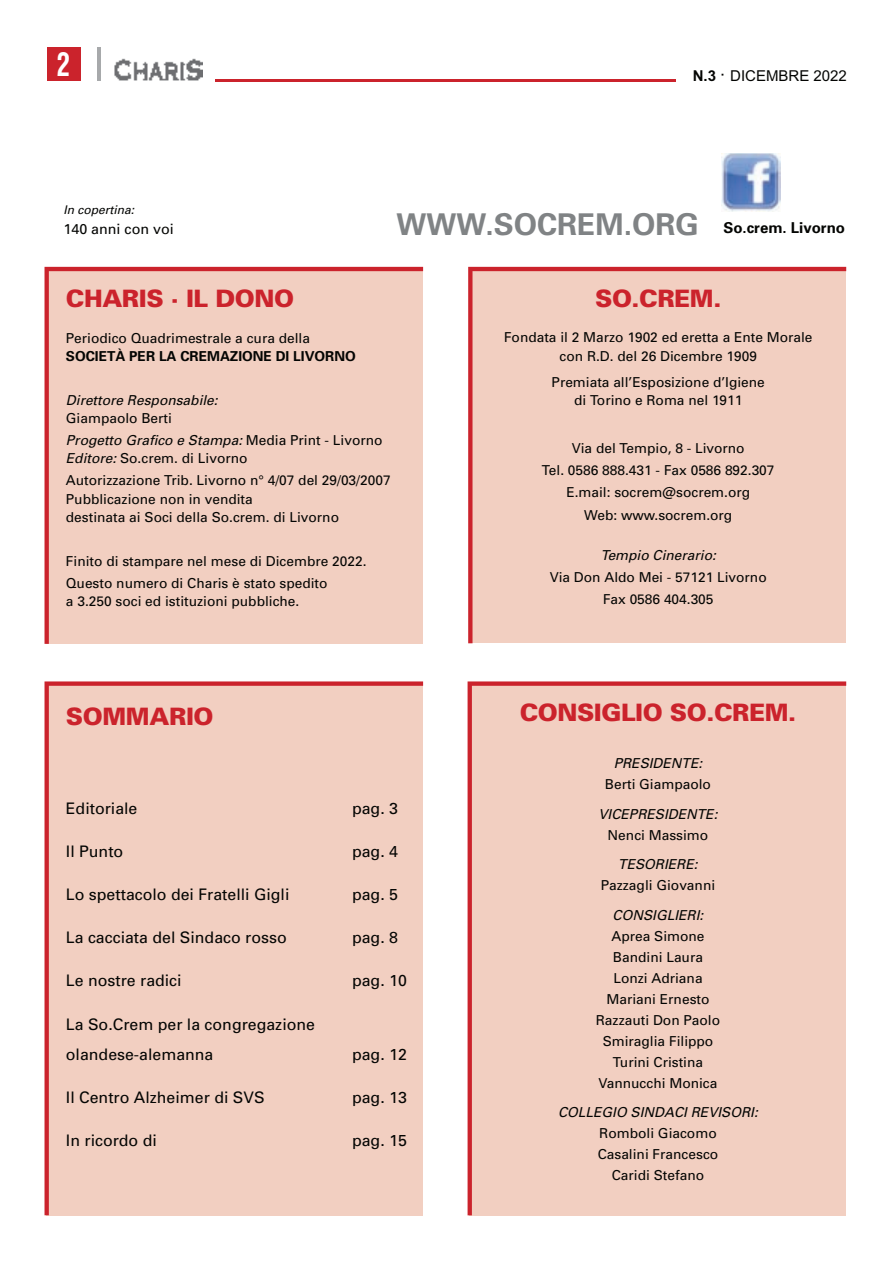
<style>
.page{position:relative;width:893px;height:1263px;background:#fff}
.page>*{position:absolute;margin:0;border:0;box-sizing:border-box;transform-origin:0 0}
.t1{font:700 condensed 31.8px "Helvetica";color:#fff;scale:.85 1}
.t2{font:900 24px "Univers";letter-spacing:-.02em;color:#cb232c}
.t3{font:15.9px/30.3px "Univers";color:#040503}
.t4{font:700 15px "Univers";color:#040503}
.t5{font:15px "M Arial";color:#040503}
.t6{font:14.25px "Univers";color:#040503}
.t7{font:13.8px/21px "Univers";color:#040503}
.t8{font:italic 13.8px "Univers";color:#040503}
.t9{font:700 13.8px "Univers";color:#040503}
.t10{font:13.65px/22px "Univers";color:#040503;text-align:center}
.t11{font:italic 13.65px "Univers";color:#040503}
.t12{font:italic 12px "Univers";color:#040503}
.s1{font-weight:700}
.s2{font-size:18px}
.s3{font-size:30px;color:#808385}
.s4{font-style:italic}
</style>
<div class="page">
<img style="left:114px;top:58px;width:88px;height:23px">
<div style="left:47px;top:47px;width:33px;height:33px;background:#cb232c"></div>
<hr style="left:97px;top:47px;width:3px;height:33px;background:#a7a9ab">
<hr style="left:216px;top:79px;width:460px;height:2px;background:#cb232c">
<div style="left:45px;top:267px;width:378px;height:377px;background:#f2cfc1"></div>
<div style="left:468px;top:267px;width:378px;height:376px;background:#f2cfc1"></div>
<div style="left:45px;top:681px;width:378px;height:534px;background:#f2cfc1"></div>
<div style="left:468px;top:681px;width:378px;height:534px;background:#f2cfc1"></div>
<img style="left:722px;top:153px;width:58px;height:58px">
<h1 class="t1" style="left:57px;top:52px;width:17px">2</h1>
<p class="t5" style="left:693px;top:71px;width:156px"><span class="s1">N.3</span> <span class="s2">·</span> DICEMBRE 2022</p>
<p class="t12" style="left:64px;top:205px;width:75px">In copertina:</p>
<p class="t6" style="left:64px;top:223px;width:112px">140 anni con voi</p>
<p class="t4" style="left:396px;top:222px;width:450px"><span class="s3">WWW.SOCREM.ORG</span> So.crem. Livorno</p>
<h2 class="t2" style="left:66px;top:289px;width:230px">CHARIS · IL DONO</h2>
<p class="t7" style="left:66px;top:328px;width:246px">Periodico Quadrimestrale a cura della</p>
<p class="t9" style="left:66px;top:351px;width:291px">SOCIETÀ PER LA CREMAZIONE DI LIVORNO</p>
<p class="t8" style="left:66px;top:395px;width:156px">Direttore Responsabile:</p>
<p class="t7" style="left:66px;top:408px;width:318px;line-height:22.2px">Giampaolo Berti<br><span class="s4">Progetto Grafico e Stampa:</span> M e d i a P r i n t - L i vo r n o</p>
<p class="t7" style="left:66px;top:448px;width:326px;line-height:22.2px"><span class="s4">Editore:</span> So.crem. di Livorno<br>Autorizzazione Trib. Livorno n° 4/07 del 29/03/2007</p>
<p class="t7" style="left:66px;top:491px;width:275px;line-height:18px">Pubblicazione non in vendita<br>destinata ai Soci della So.crem. di Livorno</p>
<p class="t7" style="left:66px;top:551px;width:302px;line-height:22.2px">Finito di stampare nel mese di Dicembre 2022.<br>Questo numero di Charis è stato spedito</p>
<p class="t7" style="left:66px;top:592px;width:235px">a 3.250 soci ed istituzioni pubbliche.</p>
<h2 class="t2" style="left:66px;top:708px;width:149px">SOMMARIO</h2>
<p class="t3" style="left:66px;top:795px;width:73px">Editoriale</p>
<p class="t3" style="left:352px;top:795px;width:47px">pag. 3</p>
<p class="t3" style="left:66px;top:838px;width:59px">Il Punto</p>
<p class="t3" style="left:352px;top:838px;width:47px">pag. 4</p>
<p class="t3" style="left:66px;top:881px;width:225px">Lo spettacolo dei Fratelli Gigli</p>
<p class="t3" style="left:352px;top:881px;width:47px">pag. 5</p>
<p class="t3" style="left:66px;top:924px;width:222px">La cacciata del Sindaco rosso</p>
<p class="t3" style="left:352px;top:924px;width:47px">pag. 8</p>
<p class="t3" style="left:66px;top:967px;width:117px">Le nostre radici</p>
<p class="t3" style="left:352px;top:967px;width:56px">pag. 10</p>
<p class="t3" style="left:66px;top:1010px;width:251px">La So.Crem per la congregazione olandese-alemanna</p>
<p class="t3" style="left:352px;top:1040px;width:56px">pag. 12</p>
<p class="t3" style="left:66px;top:1083px;width:200px">Il Centro Alzheimer di SVS</p>
<p class="t3" style="left:352px;top:1083px;width:56px">pag. 13</p>
<p class="t3" style="left:66px;top:1126px;width:92px">In ricordo di</p>
<p class="t3" style="left:352px;top:1126px;width:56px">pag. 15</p>
<h2 class="t2" style="left:595px;top:289px;width:128px">SO.CREM.</h2>
<p class="t10" style="left:504px;top:330px;width:310px;line-height:18px">Fondata il 2 Marzo 1902 ed eretta a Ente Morale con R.D. del 26 Dicembre 1909</p>
<p class="t10" style="left:552px;top:374px;width:215px;line-height:18px">Premiata all’Esposizione d’Igiene di Torino e Roma nel 1911</p>
<p class="t10" style="left:542px;top:438px;width:234px">Via del Tempio, 8 - Livorno<br>Tel. 0586 888.431 - Fax 0586 892.307<br>E.mail: socrem@socrem.org<br>Web: www.socrem.org</p>
<p class="t11" style="left:601px;top:550px;width:119px">Tempio Cinerario:</p>
<p class="t10" style="left:550px;top:567px;width:218px">Via Don Aldo Mei - 57121 Livorno<br>Fax 0586 404.305</p>
<h2 class="t2" style="left:520px;top:704px;width:278px">CONSIGLIO SO.CREM.</h2>
<p class="t8" style="left:614px;top:758px;width:93px">PRESIDENTE:</p>
<p class="t7" style="left:605px;top:775px;width:108px">Berti Giampaolo</p>
<p class="t8" style="left:598px;top:809px;width:123px">VICEPRESIDENTE:</p>
<p class="t7" style="left:608px;top:826px;width:102px">Nenci Massimo</p>
<p class="t8" style="left:618px;top:859px;width:84px">TESORIERE:</p>
<p class="t7" style="left:601px;top:876px;width:116px">Pazzagli Giovanni</p>
<p class="t8" style="left:613px;top:910px;width:95px">CONSIGLIERI:</p>
<p class="t7" style="left:596px;top:927px;width:126px;text-align:center">Aprea Simone<br>Bandini Laura<br>Lonzi Adriana<br>Mariani Ernesto<br>Razzauti Don Paolo<br>Smiraglia Filippo<br>Turini Cristina<br>Vannucchi Monica</p>
<p class="t8" style="left:558px;top:1107px;width:204px">COLLEGIO SINDACI REVISORI:</p>
<p class="t7" style="left:598px;top:1124px;width:122px;text-align:center">Romboli Giacomo<br>Casalini Francesco<br>Caridi Stefano</p>
</div>
